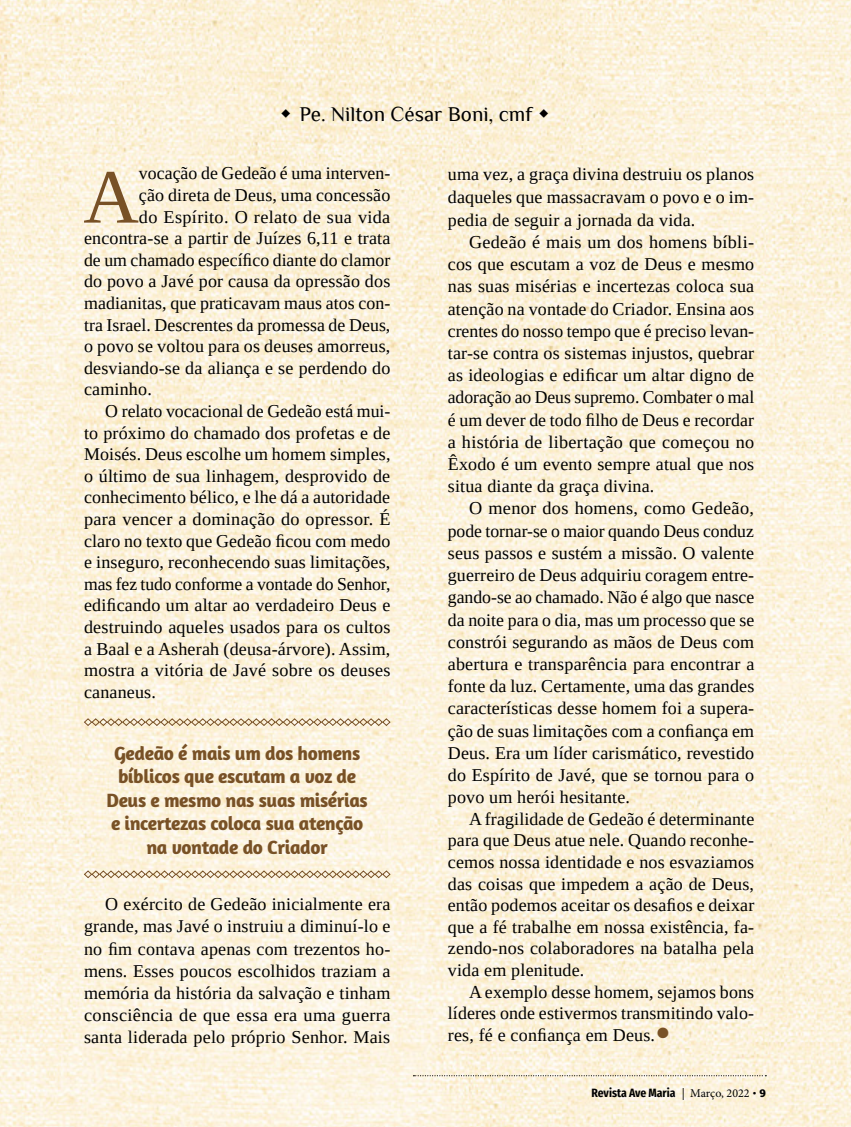
<style>
.page{position:relative;width:851px;height:1127px;background:#fff}
.page>*{position:absolute;margin:0;border:0;box-sizing:border-box;transform-origin:0 0}
.t1{font:76.95px "Tinos";color:#785126}
.t2{font:45px "Tinos";color:#785126}
.t3{font:21px "Philosopher";color:#000}
.t4{font:700 19.5px/23.4px "Amaranth";letter-spacing:-.02em;color:#785126;text-align:center}
.t5{font:18px/22.2px "Tinos";letter-spacing:.01em;color:#000;text-align:justify}
.t6{font:700 12px "Fira Sans Condensed";color:#000}
.s1{font-family:"Minion Pro";font-weight:400}
.s2{font-family:"Amaranth"}
</style>
<div class="page">
<img style="left:0;top:0;width:850px;height:1127px">
<svg style="left:84px;top:718px;width:307px;height:8px;background:#d1bea1"></svg>
<svg style="left:84px;top:870px;width:307px;height:8px;background:#d2bfa4"></svg>
<svg style="left:413px;top:1075px;width:353px;height:1px"></svg>
<svg style="left:281px;top:109px;width:9px;height:9px"></svg>
<svg style="left:539px;top:109px;width:9px;height:9px"></svg>
<p class="t3" style="left:299px;top:103px;width:234px">Pe. Nilton César Boni, cmf</p>
<h1 class="t1" style="left:83px;top:147px;width:57px">A</h1>
<p class="t5" style="left:139px;top:162px;width:253px">vocação de Gedeão é uma interven-</p>
<p class="t5" style="left:139px;top:184px;width:253px">ção direta de Deus, uma concessão</p>
<p class="t5" style="left:139px;top:205px;width:253px">do Espírito. O relato de sua vida</p>
<p class="t5" style="left:84px;top:227px;width:308px">encontra-se a partir de Juízes 6,11 e trata</p>
<p class="t5" style="left:84px;top:249px;width:308px">de um chamado específico diante do clamor</p>
<p class="t5" style="left:84px;top:270px;width:308px">do povo a Javé por causa da opressão dos</p>
<p class="t5" style="left:84px;top:292px;width:308px">madianitas, que praticavam maus atos con-</p>
<p class="t5" style="left:84px;top:313px;width:308px">tra Israel. Descrentes da promessa de Deus,</p>
<p class="t5" style="left:84px;top:335px;width:308px">o povo se voltou para os deuses amorreus,</p>
<p class="t5" style="left:84px;top:357px;width:308px">desviando-se da aliança e se perdendo do</p>
<p class="t5" style="left:84px;top:378px;width:69px">caminho.</p>
<p class="t5" style="left:105px;top:400px;width:287px">O relato vocacional de Gedeão está mui-</p>
<p class="t5" style="left:84px;top:421px;width:308px">to próximo do chamado dos profetas e de</p>
<p class="t5" style="left:84px;top:443px;width:308px">Moisés. Deus escolhe um homem simples,</p>
<p class="t5" style="left:84px;top:465px;width:308px">o último de sua linhagem, desprovido de</p>
<p class="t5" style="left:84px;top:486px;width:307px">conhecimento bélico, e lhe dá a autoridade</p>
<p class="t5" style="left:84px;top:508px;width:308px">para vencer a dominação do opressor. É</p>
<p class="t5" style="left:84px;top:529px;width:308px">claro no texto que Gedeão ficou com medo</p>
<p class="t5" style="left:84px;top:551px;width:308px">e inseguro, reconhecendo suas limitações,</p>
<p class="t5" style="left:84px;top:573px;width:308px">mas fez tudo conforme a vontade do Senhor,</p>
<p class="t5" style="left:84px;top:594px;width:308px">edificando um altar ao verdadeiro Deus e</p>
<p class="t5" style="left:84px;top:616px;width:308px">destruindo aqueles usados para os cultos</p>
<p class="t5" style="left:84px;top:637px;width:308px">a Baal e a Asherah (deusa-árvore). Assim,</p>
<p class="t5" style="left:84px;top:659px;width:308px">mostra a vitória de Javé sobre os deuses</p>
<p class="t5" style="left:84px;top:681px;width:73px">cananeus.</p>
<p class="t4" style="left:106px;top:741px;width:263px">Gedeão é mais um dos homens bíblicos que escutam a voz de<br>Deus e mesmo nas suas misérias e incertezas coloca sua atenção na vontade do Criador</p>
<p class="t5" style="left:84px;top:893px;width:308px;text-indent:21px">O exército de Gedeão inicialmente era grande, mas Javé o instruiu a diminuí-lo e no fim contava apenas com trezentos ho&shy;mens. Esses poucos escolhidos traziam a memória da história da salvação e tinham consciência de que essa era uma guerra santa liderada pelo próprio Senhor. Mais</p>
<p class="t5" style="left:448px;top:163px;width:308px;line-height:22.6px">uma vez, a graça divina destruiu os planos daqueles que massacravam o povo e o im&shy;pedia de seguir a jornada da vida.</p>
<p class="t5" style="left:448px;top:231px;width:308px;text-indent:21px">Gedeão é mais um dos homens bíbli&shy;cos que escutam a voz de Deus e mesmo nas suas misérias e incertezas coloca sua atenção na vontade do Criador. Ensina aos crentes do nosso tempo que é preciso levan&shy;tar-se contra os sistemas injustos, quebrar as ideologias e edificar um altar digno de adoração ao Deus supremo. Combater o mal é um dever de todo filho de Deus e recordar a história de libertação que começou no Êxodo é um evento sempre atual que nos situa diante da graça divina.</p>
<p class="t5" style="left:448px;top:497px;width:308px;text-indent:21px">O menor dos homens, como Gedeão, pode tornar-se o maior quando Deus conduz seus passos e sustém a missão. O valente guerreiro de Deus adquiriu coragem entre&shy;gando-se ao chamado. Não é algo que nasce da noite para o dia, mas um processo que se constrói segurando as mãos de Deus com abertura e transparência para encontrar a fonte da luz. Certamente, uma das grandes características desse homem foi a supera&shy;ção de suas limitações com a confiança em Deus. Era um líder carismático, revestido do Espírito de Javé, que se tornou para o povo um herói hesitante.</p>
<p class="t5" style="left:448px;top:808px;width:308px;line-height:21.6px;text-indent:21px">A fragilidade de Gedeão é determinante para que Deus atue nele. Quando reconhe&shy;cemos nossa identidade e nos esvaziamos das coisas que impedem a ação de Deus, então podemos aceitar os desafios e deixar que a fé trabalhe em nossa existência, fa&shy;zendo-nos colaboradores na batalha pela vida em plenitude.</p>
<p class="t5" style="left:448px;top:981px;width:308px;line-height:21.6px;text-indent:21px">A exemplo desse homem, sejamos bons líderes onde estivermos transmitindo valo&shy;res, fé e confiança em Deus.</p>
<h2 class="t2" style="left:655px;top:1004px;width:17px">•</h2>
<p class="t6" style="left:591px;top:1082px;width:176px">Revista Ave Maria <span class="s1">| Março, 2022</span> <span class="s2">• 9</span></p>
</div>
